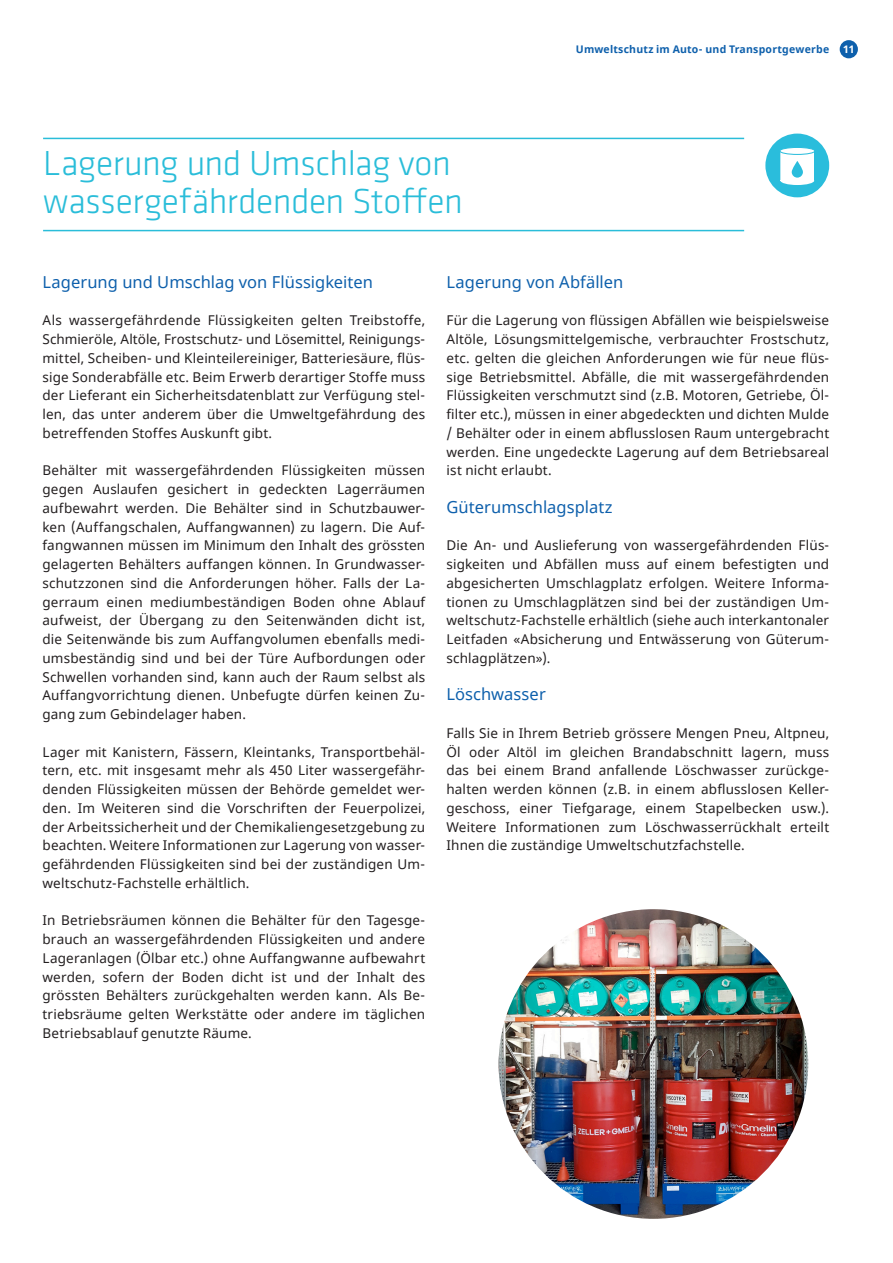
<style>
.page{position:relative;width:893px;height:1263px;background:#fff}
.page>*{position:absolute;margin:0;border:0;box-sizing:border-box;transform-origin:0 0}
.t1{font:300 36px/37.5px "Klavika Basic";letter-spacing:-.015em;color:#2abdd9}
.t2{font:16.5px "Noto Sans";letter-spacing:.005em;color:#0e60ac}
.t3{font:13.5px/18.8px "Noto Sans";letter-spacing:.01em;color:#231f20;text-align:justify}
.t4{font:700 10.5px "Noto Sans";letter-spacing:.02em;color:#0e60ac}
.t5{font:700 10.5px "Noto Sans";color:#fff}
</style>
<div class="page">
<div style="left:840px;top:40px;width:18px;height:18px;background:#0e60ac;border-radius:50%"></div>
<img style="left:497px;top:908px;width:312px;height:312px;border-radius:156px">
<hr style="left:43px;top:138px;width:701px;height:1px;background:#2abdd9">
<hr style="left:43px;top:230px;width:701px;height:1px;background:#2abdd9">
<div style="left:765px;top:134px;width:64px;height:63px;background:#2abddc;border-radius:50%"></div>
<div style="left:780px;top:147px;width:35px;height:7px;background:#fff;border-radius:50%"></div>
<div style="left:779px;top:147px;width:36px;height:8px;border:1px solid #2abddc;border-radius:50%"></div>
<svg style="left:779px;top:151px;width:36px;height:34px"></svg>
<svg style="left:792px;top:161px;width:11px;height:17px"></svg>
<h1 class="t1" style="left:43px;top:144px;width:421px">Lagerung und Umschlag von wassergefährdenden Stoffen</h1>
<p class="t4" style="left:576px;top:41px;width:255px">Umweltschutz im Auto- und Transportgewerbe</p>
<p class="t5" style="left:843px;top:42px;width:13px">11</p>
<p class="t2" style="left:43px;top:271px;width:332px">Lagerung und Umschlag von Flüssigkeiten</p>
<p class="t3" style="left:43px;top:312px;width:384px">Als wassergefährdende Flüssigkeiten gelten Treibstoffe, Schmieröle, Altöle, Frostschutz- und Lösemittel, Reinigungs&shy;mittel, Scheiben- und Kleinteilereiniger, Batteriesäure, flüs&shy;sige Sonderabfälle etc. Beim Erwerb derartiger Stoffe muss der Lieferant ein Sicherheitsdatenblatt zur Verfügung stel&shy;len, das unter anderem über die Umweltgefährdung des betreffenden Stoffes Auskunft gibt.</p>
<p class="t3" style="left:43px;top:462px;width:384px">Behälter mit wassergefährdenden Flüssigkeiten müssen gegen Auslaufen gesichert in gedeckten Lagerräumen aufbewahrt werden. Die Behälter sind in Schutzbauwer&shy;ken (Auffangschalen, Auffangwannen) zu lagern. Die Auf&shy;fangwannen müssen im Minimum den Inhalt des grössten gelagerten Behälters auffangen können. In Grundwasser&shy;schutzzonen sind die Anforderungen höher. Falls der La&shy;gerraum einen mediumbeständigen Boden ohne Ablauf aufweist, der Übergang zu den Seitenwänden dicht ist, die Seitenwände bis zum Auffangvolumen ebenfalls medi&shy;umsbeständig sind und bei der Türe Aufbordungen oder Schwellen vorhanden sind, kann auch der Raum selbst als Auffangvorrichtung dienen. Unbefugte dürfen keinen Zu&shy;gang zum Gebindelager haben.</p>
<p class="t3" style="left:43px;top:743px;width:384px">Lager mit Kanistern, Fässern, Kleintanks, Transportbehäl&shy;tern, etc. mit insgesamt mehr als 450 Liter wassergefähr&shy;denden Flüssigkeiten müssen der Behörde gemeldet wer&shy;den. Im Weiteren sind die Vorschriften der Feuerpolizei, der Arbeitssicherheit und der Chemikaliengesetzgebung zu beachten. Weitere Informationen zur Lagerung von wasser&shy;gefährdenden Flüssigkeiten sind bei der zuständigen Um&shy;weltschutz-Fachstelle erhältlich.</p>
<p class="t3" style="left:43px;top:912px;width:384px">In Betriebsräumen können die Behälter für den Tagesge&shy;brauch an wassergefährdenden Flüssigkeiten und andere Lageranlagen (Ölbar etc.) ohne Auffangwanne aufbewahrt werden, sofern der Boden dicht ist und der Inhalt des grössten Behälters zurückgehalten werden kann. Als Be&shy;triebsräume gelten Werkstätte oder andere im täglichen Betriebsablauf genutzte Räume.</p>
<p class="t2" style="left:446px;top:271px;width:178px">Lagerung von Abfällen</p>
<p class="t3" style="left:446px;top:312px;width:384px">Für die Lagerung von flüssigen Abfällen wie beispielsweise Altöle, Lösungsmittelgemische, verbrauchter Frostschutz, etc. gelten die gleichen Anforderungen wie für neue flüs&shy;sige Betriebsmittel. Abfälle, die mit wassergefährdenden Flüssigkeiten verschmutzt sind (z.B. Motoren, Getriebe, Öl&shy;filter etc.), müssen in einer abgedeckten und dichten Mulde / Behälter oder in einem abflusslosen Raum untergebracht werden. Eine ungedeckte Lagerung auf dem Betriebsareal ist nicht erlaubt.</p>
<p class="t2" style="left:446px;top:496px;width:168px">Güterumschlagsplatz</p>
<p class="t3" style="left:446px;top:537px;width:384px">Die An- und Auslieferung von wassergefährdenden Flüs&shy;sigkeiten und Abfällen muss auf einem befestigten und abgesicherten Umschlagplatz erfolgen. Weitere Informa&shy;tionen zu Umschlagplätzen sind bei der zuständigen Um&shy;weltschutz-Fachstelle erhältlich (siehe auch interkantonaler Leitfaden «Absicherung und Entwässerung von Güterum&shy;schlagplätzen»).</p>
<p class="t2" style="left:446px;top:683px;width:101px">Löschwasser</p>
<p class="t3" style="left:446px;top:724px;width:384px">Falls Sie in Ihrem Betrieb grössere Mengen Pneu, Altpneu, Öl oder Altöl im gleichen Brandabschnitt lagern, muss das bei einem Brand anfallende Löschwasser zurückge&shy;halten werden können (z.B. in einem abflusslosen Keller&shy;geschoss, einer Tiefgarage, einem Stapelbecken usw.).<br>Weitere Informationen zum Löschwasserrückhalt erteilt Ihnen die zuständige Umweltschutzfachstelle.</p>
</div>
